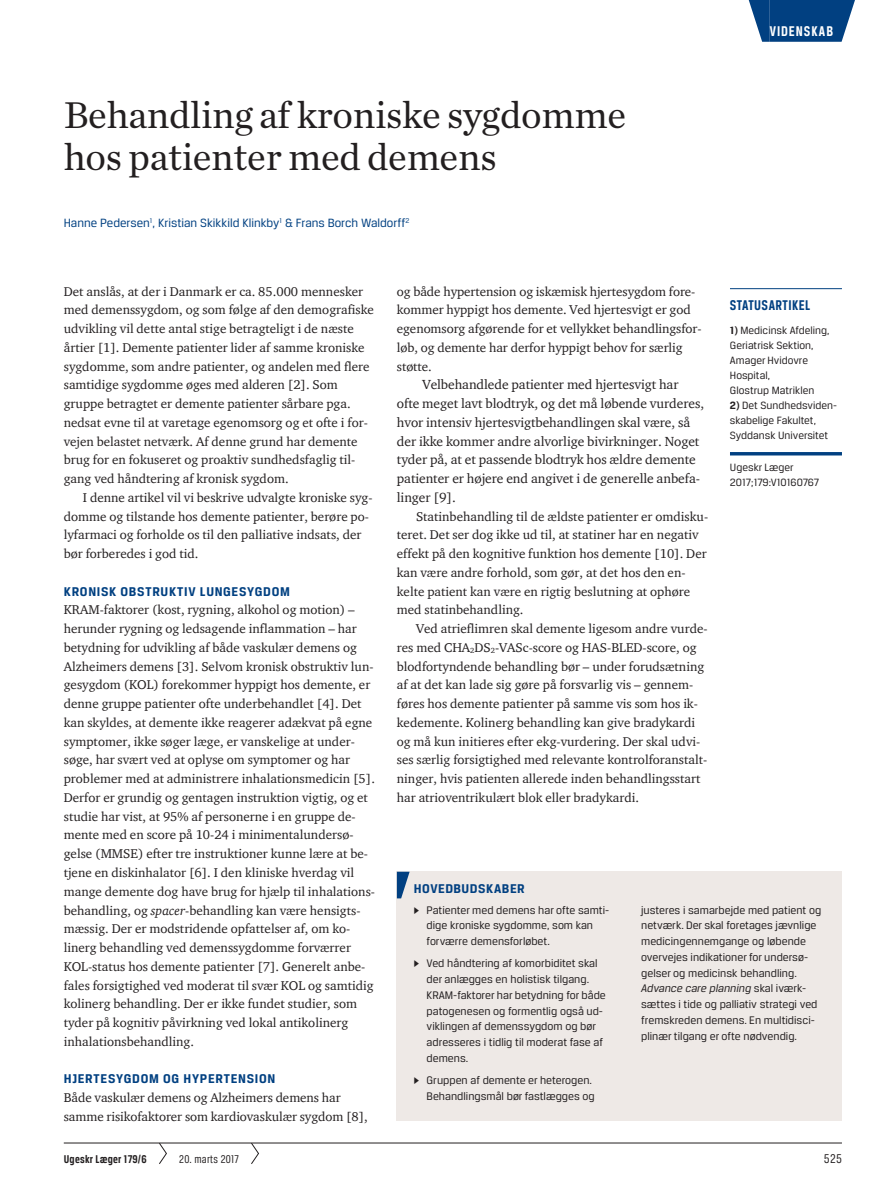
<style>
.page{position:relative;width:893px;height:1191px;background:#fff}
.page>*{position:absolute;margin:0;border:0;box-sizing:border-box;transform-origin:0 0}
.t1{font:39px/42px "Chronicle Text G1";letter-spacing:-.01em;color:#231f20}
.t2{font:700 15px "Breuer Condensed";letter-spacing:.03em;color:#014081}
.t3{font:700 15px "Breuer Condensed";letter-spacing:.065em;color:#fff}
.t4{font:13.5px/18.8px "ITC Charter Com";letter-spacing:-.005em;color:#231f20}
.t5{font:700 13.5px "Breuer Text";letter-spacing:.05em;color:#014081}
.t6{font:13.5px "Breuer Condensed";color:#231f20}
.t7{font:13.05px/18.8px "ITC Charter Com";color:#231f20}
.t8{font:12.75px "Breuer Text";color:#014081}
.t9{font:700 12px "Breuer Condensed";letter-spacing:.02em;color:#231f20}
.t10{font:12px "Breuer Condensed";letter-spacing:.02em;color:#231f20}
.t11{font:11.7px/15.8px "Breuer Text";color:#231f20}
.t12{font:11.25px/15px "Breuer Text";color:#231f20}
.s1{font-style:italic}
.s2{font-weight:700}
.s3{font-family:"Greta Text"}
</style>
<div class="page">
<hr style="left:64px;top:1142px;width:778px;height:1px;background:#231f20">
<div style="left:770px;top:0;width:64px;height:42px;background:#014081"></div>
<svg style="left:749px;top:0;width:21px;height:42px"></svg>
<svg style="left:834px;top:0;width:21px;height:42px"></svg>
<svg style="left:158px;top:1142px;width:9px;height:22px"></svg>
<svg style="left:251px;top:1142px;width:8px;height:22px"></svg>
<hr style="left:730px;top:288px;width:112px;height:1px;background:#014081">
<hr style="left:730px;top:452px;width:112px;height:3px;background:#014081">
<div style="left:397px;top:871px;width:445px;height:250px;background:#eee9e6"></div>
<svg style="left:397px;top:871px;width:13px;height:27px"></svg>
<h1 class="t1" style="left:64px;top:92px;width:564px">Behandling af kroniske sygdomme hos patienter med demens</h1>
<p class="t8" style="left:64px;top:215px;width:347px">Hanne Pedersen<sup>1</sup>, Kristian Skikkild Klinkby<sup>1</sup> &amp; Frans Borch Waldorff<sup>2</sup></p>
<p class="t3" style="left:770px;top:23px;width:65px">Videnskab</p>
<p class="t7" style="left:64px;top:281px;width:312px">Det anslås, at der i Danmark er ca. 85.000 mennesker med demenssygdom, og som følge af den demografiske udvikling vil dette antal stige betragteligt i de næste årtier [1]. Demente patienter lider af samme kroniske sygdomme, som andre patienter, og andelen med flere samtidige sygdomme øges med alderen [2]. Som gruppe betragtet er demente patienter sårbare pga. nedsat evne til at varetage egenomsorg og et ofte i for&shy;vejen belastet netværk. Af denne grund har demente brug for en fokuseret og proaktiv sundhedsfaglig til&shy;gang ved håndtering af kronisk sygdom.</p>
<p class="t7" style="left:64px;top:488px;width:310px;text-indent:19px">I denne artikel vil vi beskrive udvalgte kroniske syg&shy;domme og tilstande hos demente patienter, berøre po&shy;lyfarmaci og forholde os til den palliative indsats, der bør forberedes i god tid.</p>
<p class="t5" style="left:64px;top:583px;width:228px">KRONISK OBSTRUKTIV LUNGESYGDOM</p>
<p class="t7" style="left:64px;top:600px;width:313px">KRAM-faktorer (kost, rygning, alkohol og motion) – herunder rygning og ledsagende inflammation – har betydning for udvikling af både vaskulær demens og Alzheimers demens [3]. Selvom kronisk obstruktiv lun&shy;gesygdom (KOL) forekommer hyppigt hos demente, er denne gruppe patienter ofte underbehandlet [4]. Det kan skyldes, at demente ikke reagerer adækvat på egne symptomer, ikke søger læge, er vanskelige at under&shy;søge, har svært ved at oplyse om symptomer og har problemer med at administrere inhalationsmedicin [5].<br>Derfor er grundig og gentagen instruktion vigtig, og et studie har vist, at 95% af personerne i en gruppe de&shy;mente med en score på 10-24 i minimentalundersø&shy;gelse (MMSE) efter tre instruktioner kunne lære at be&shy;tjene en diskinhalator [6]. I den kliniske hverdag vil mange demente dog have brug for hjælp til inhalations&shy;behandling, og <span class="s1">spacer</span>-behandling kan være hensigts&shy;mæssig. Der er modstridende opfattelser af, om ko&shy;linerg behandling ved demenssygdomme forværrer KOL-status hos demente patienter [7]. Generelt anbe&shy;fales forsigtighed ved moderat til svær KOL og samtidig kolinerg behandling. Der er ikke fundet studier, som tyder på kognitiv påvirkning ved lokal antikolinerg inhalationsbehandling.</p>
<p class="t5" style="left:64px;top:1071px;width:213px">HJERTESYGDOM OG HYPERTENSION</p>
<p class="t7" style="left:64px;top:1088px;width:306px">Både vaskulær demens og Alzheimers demens har samme risikofaktorer som kardiovaskulær sygdom [8],</p>
<p class="t9" style="left:64px;top:1152px;width:84px">Ugeskr Læger 179/6</p>
<p class="t10" style="left:179px;top:1152px;width:61px">20. marts 2017</p>
<p class="t7" style="left:397px;top:281px;width:306px">og både hypertension og iskæmisk hjertesygdom fore&shy;kommer hyppigt hos demente. Ved hjertesvigt er god egenomsorg afgørende for et vellykket behandlingsfor&shy;løb, og demente har derfor hyppigt behov for særlig støtte.</p>
<p class="t4" style="left:397px;top:375px;width:309px;text-indent:26px">Velbehandlede patienter med hjertesvigt har ofte meget lavt blodtryk, og det må løbende vurderes, hvor intensiv hjertesvigtbehandlingen skal være, så der ikke kommer andre alvorlige bivirkninger. Noget tyder på, at et passende blodtryk hos ældre demente patienter er højere end angivet i de generelle anbefa&shy;linger [9].</p>
<p class="t7" style="left:397px;top:506px;width:313px;text-indent:19px">Statinbehandling til de ældste patienter er omdisku&shy;teret. Det ser dog ikke ud til, at statiner har en negativ effekt på den kognitive funktion hos demente [10]. Der kan være andre forhold, som gør, at det hos den en&shy;kelte patient kan være en rigtig beslutning at ophøre med statinbehandling.</p>
<p class="t7" style="left:397px;top:619px;width:312px;text-indent:19px">Ved atrieflimren skal demente ligesom andre vurde&shy;res med CHA<sub>2</sub>DS<sub>2</sub>-VASc-score og HAS-BLED-score, og blodfortyndende behandling bør – under forudsætning af at det kan lade sig gøre på forsvarlig vis – gennem&shy;føres hos demente patienter på samme vis som hos ik&shy;kedemente. Kolinerg behandling kan give bradykardi og må kun initieres efter ekg-vurdering. Der skal udvi&shy;ses særlig forsigtighed med relevante kontrolforanstalt&shy;ninger, hvis patienten allerede inden behandlingsstart har atrioventrikulært blok eller bradykardi.</p>
<p class="t2" style="left:730px;top:297px;width:82px">STATUSARTIKEL</p>
<p class="t12" style="left:730px;top:323px;width:101px"><span class="s2">1)</span> Medicinsk Afdeling,<br>Geriatrisk Sektion,<br>Amager Hvidovre<br>Hospital,<br>Glostrup Matriklen</p>
<p class="t12" style="left:730px;top:398px;width:109px"><span class="s2">2)</span> Det Sundhedsviden&shy;skabelige Fakultet,<br>Syddansk Universitet</p>
<p class="t12" style="left:730px;top:459px;width:91px">Ugeskr Læger<br>2017;179:V10160767</p>
<p class="t5" style="left:414px;top:881px;width:112px">HOVEDBUDSKABER</p>
<p class="t11" style="left:427px;top:901px;width:184px;text-indent:-13px"><span class="s3">▶</span> Patienter med demens har ofte samti&shy;dige kroniske sygdomme, som kan forværre demensforløbet.</p>
<p class="t11" style="left:427px;top:955px;width:181px;text-indent:-13px"><span class="s3">▶</span> Ved håndtering af komorbiditet skal der anlægges en holistisk tilgang.<br>KRAM-faktorer har betydning for både patogenesen og formentlig også ud&shy;viklingen af demenssygdom og bør adresseres i tidlig til moderat fase af demens.</p>
<p class="t11" style="left:414px;top:1072px;width:182px;text-align:right"><span class="s3">▶</span> Gruppen af demente er heterogen.<br>Behandlingsmål bør fastlægges og</p>
<p class="t11" style="left:641px;top:901px;width:182px">justeres i samarbejde med patient og netværk. Der skal foretages jævnlige medicingennemgange og løbende overvejes indikationer for undersø&shy;gelser og medicinsk behandling.<br><span class="s1">Advance care planning</span> skal iværk&shy;sættes i tide og palliativ strategi ved fremskreden demens. En multidisci&shy;plinær tilgang er ofte nødvendig.</p>
<p class="t6" style="left:824px;top:1150px;width:20px">525</p>
</div>
